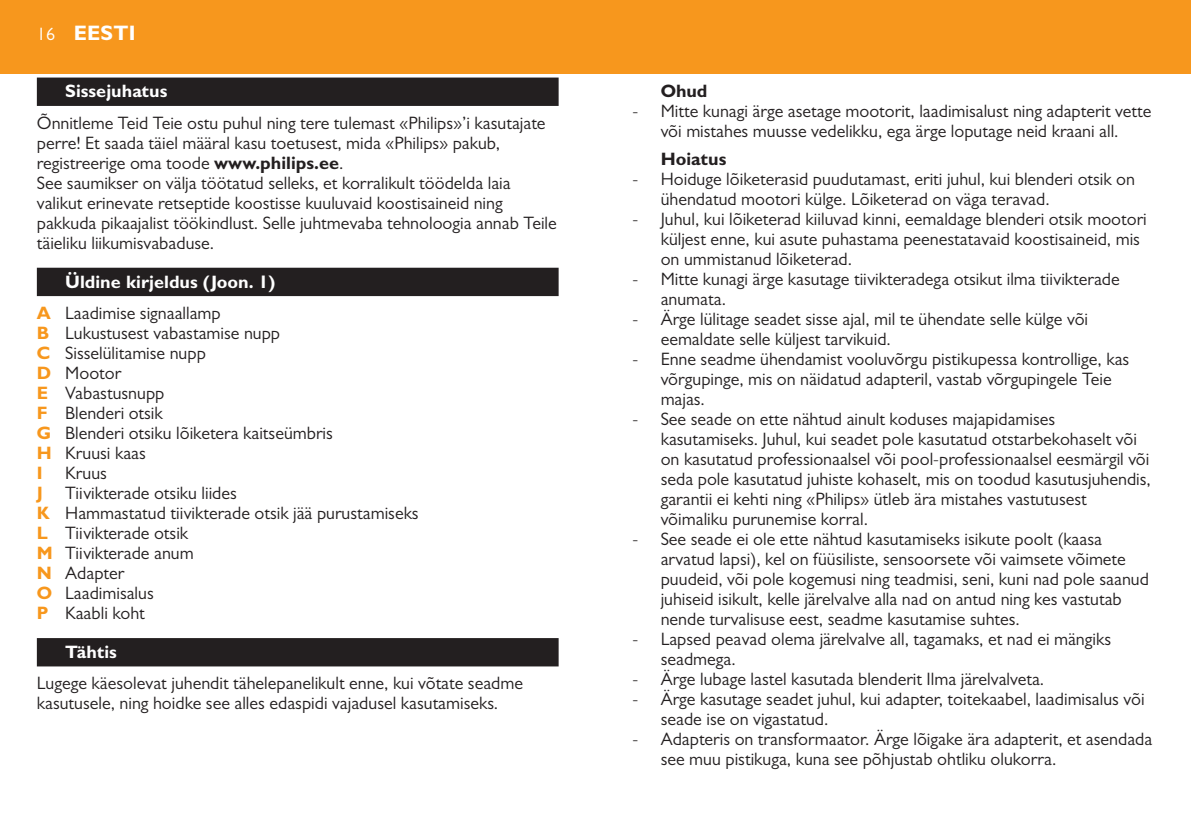
<style>
.page{position:relative;width:1191px;height:840px;background:#fff}
.page>*{position:absolute;margin:0;border:0;box-sizing:border-box;transform-origin:0 0}
.t1{font:700 21px "Gill Sans MT Pro";color:#fff}
.t2{font:18px/20px "Gill Sans MT Pro";color:#231f20}
.t3{font:700 18px/31.4px "Gill Sans MT Pro";color:#fff}
.t4{font:700 18px "Gill Sans MT Pro";color:#231f20}
.s1{font-weight:400;font-size:18px}
.s2{font-weight:700}
.s3{color:#f7971d}
.s4{font-weight:400;color:#231f20}
.s5{font-weight:700;color:#f7971d}
</style>
<div class="page">
<div style="left:0;top:0;width:1191px;height:74px;background:#f7971d"></div>
<div style="left:37px;top:77px;width:521px;height:29px;background:#231f20"></div>
<div style="left:37px;top:267px;width:521px;height:29px;background:#231f20"></div>
<div style="left:37px;top:637px;width:521px;height:29px;background:#231f20"></div>
<p class="t1" style="left:37px;top:19px;width:100px"><span class="s1">16</span> Eesti</p>
<p class="t3" style="left:65px;top:75px;width:104px">Sissejuhatus</p>
<p class="t2" style="left:37px;top:112px;width:521px">Õnnitleme Teid Teie ostu puhul ning tere tulemast «Philips»’i kasutajate perre! Et saada täiel määral kasu toetusest, mida «Philips» pakub, registreerige oma toode <span class="s2">www.philips.ee</span>.<br>See saumikser on välja töötatud selleks, et korralikult töödelda laia valikut erinevate retseptide koostisse kuuluvaid koostisaineid ning pakkuda pikaajalist töökindlust. Selle juhtmevaba tehnoloogia annab Teile täieliku liikumisvabaduse.</p>
<p class="t3" style="left:37px;top:265px;width:240px;text-indent:28px">Üldine kirjeldus (Joon. 1)<br><span class="s3">A</span> <span class="s4">Laadimise signaallamp</span></p>
<p class="t2" style="left:37px;top:322px;width:245px"><span class="s5">B</span> Lukustusest vabastamise nupp<br><span class="s5">C</span> Sisselülitamise nupp<br><span class="s5">D</span> Mootor<br><span class="s5">E</span></p>
<p class="t2" style="left:37px;top:382px;width:298px;text-indent:28px">Vabastusnupp<br><span class="s5">F</span> Blenderi otsik<br><span class="s5">G</span> Blenderi otsiku lõiketera kaitseümbris<br><span class="s5">H</span> Kruusi kaas<br><span class="s5">I</span></p>
<p class="t2" style="left:37px;top:462px;width:383px;text-indent:28px">Kruus<br><span class="s5">J</span> Tiivikterade otsiku liides<br><span class="s5">K</span> Hammastatud tiivikterade otsik jää purustamiseks<br><span class="s5">L</span> Tiivikterade otsik<br><span class="s5">M</span> Tiivikterade anum<br><span class="s5">N</span> Adapter<br><span class="s5">O</span> Laadimisalus<br><span class="s5">P</span> Kaabli koht</p>
<p class="t3" style="left:65px;top:635px;width:53px">Tähtis</p>
<p class="t2" style="left:37px;top:672px;width:488px">Lugege käesolevat juhendit tähelepanelikult enne, kui võtate seadme kasutusele, ning hoidke see alles edaspidi vajadusel kasutamiseks.</p>
<p class="t4" style="left:660px;top:80px;width:48px">Ohud</p>
<p class="t2" style="left:632px;top:101px;width:520px;text-align:center">- Mitte kunagi ärge asetage mootorit, laadimisalust ning adapterit vette või mistahes muusse vedelikku, ega ärge loputage neid kraani all.</p>
<p class="t4" style="left:660px;top:147px;width:67px">Hoiatus</p>
<p class="t2" style="left:660px;top:168px;width:476px;text-indent:-28px">- Hoiduge lõiketerasid puudutamast, eriti juhul, kui blenderi otsik on ühendatud mootori külge. Lõiketerad on väga teravad.</p>
<p class="t2" style="left:660px;top:208px;width:487px;text-indent:-28px">- Juhul, kui lõiketerad kiiluvad kinni, eemaldage blenderi otsik mootori küljest enne, kui asute puhastama peenestatavaid koostisaineid, mis on ummistanud lõiketerad.</p>
<p class="t2" style="left:660px;top:268px;width:460px;text-indent:-28px">- Mitte kunagi ärge kasutage tiivikteradega otsikut ilma tiivikterade anumata.</p>
<p class="t2" style="left:660px;top:308px;width:429px;text-indent:-28px">- Ärge lülitage seadet sisse ajal, mil te ühendate selle külge või eemaldate selle küljest tarvikuid.</p>
<p class="t2" style="left:660px;top:348px;width:470px;text-indent:-28px">- Enne seadme ühendamist vooluvõrgu pistikupessa kontrollige, kas võrgupinge, mis on näidatud adapteril, vastab võrgupingele Teie majas.</p>
<p class="t2" style="left:660px;top:408px;width:491px;text-indent:-28px">- See seade on ette nähtud ainult koduses majapidamises kasutamiseks. Juhul, kui seadet pole kasutatud otstarbekohaselt või on kasutatud professionaalsel või pool-professionaalsel eesmärgil või seda pole kasutatud juhiste kohaselt, mis on toodud kasutusjuhendis, garantii ei kehti ning «Philips» ütleb ära mistahes vastutusest võimaliku purunemise korral.</p>
<p class="t2" style="left:660px;top:528px;width:490px;text-indent:-28px">- See seade ei ole ette nähtud kasutamiseks isikute poolt (kaasa arvatud lapsi), kel on füüsiliste, sensoorsete või vaimsete võimete puudeid, või pole kogemusi ning teadmisi, seni, kuni nad pole saanud juhiseid isikult, kelle järelvalve alla nad on antud ning kes vastutab nende turvalisuse eest, seadme kasutamise suhtes.</p>
<p class="t2" style="left:660px;top:628px;width:452px;text-indent:-28px">- Lapsed peavad olema järelvalve all, tagamaks, et nad ei mängiks seadmega.</p>
<p class="t2" style="left:632px;top:668px;width:413px">- Ärge lubage lastel kasutada blenderit Ilma järelvalveta.</p>
<p class="t2" style="left:660px;top:688px;width:485px;text-indent:-28px">- Ärge kasutage seadet juhul, kui adapter, toitekaabel, laadimisalus või seade ise on vigastatud.</p>
<p class="t2" style="left:660px;top:728px;width:493px;text-indent:-28px">- Adapteris on transformaator. Ärge lõigake ära adapterit, et asendada see muu pistikuga, kuna see põhjustab ohtliku olukorra.</p>
</div>
